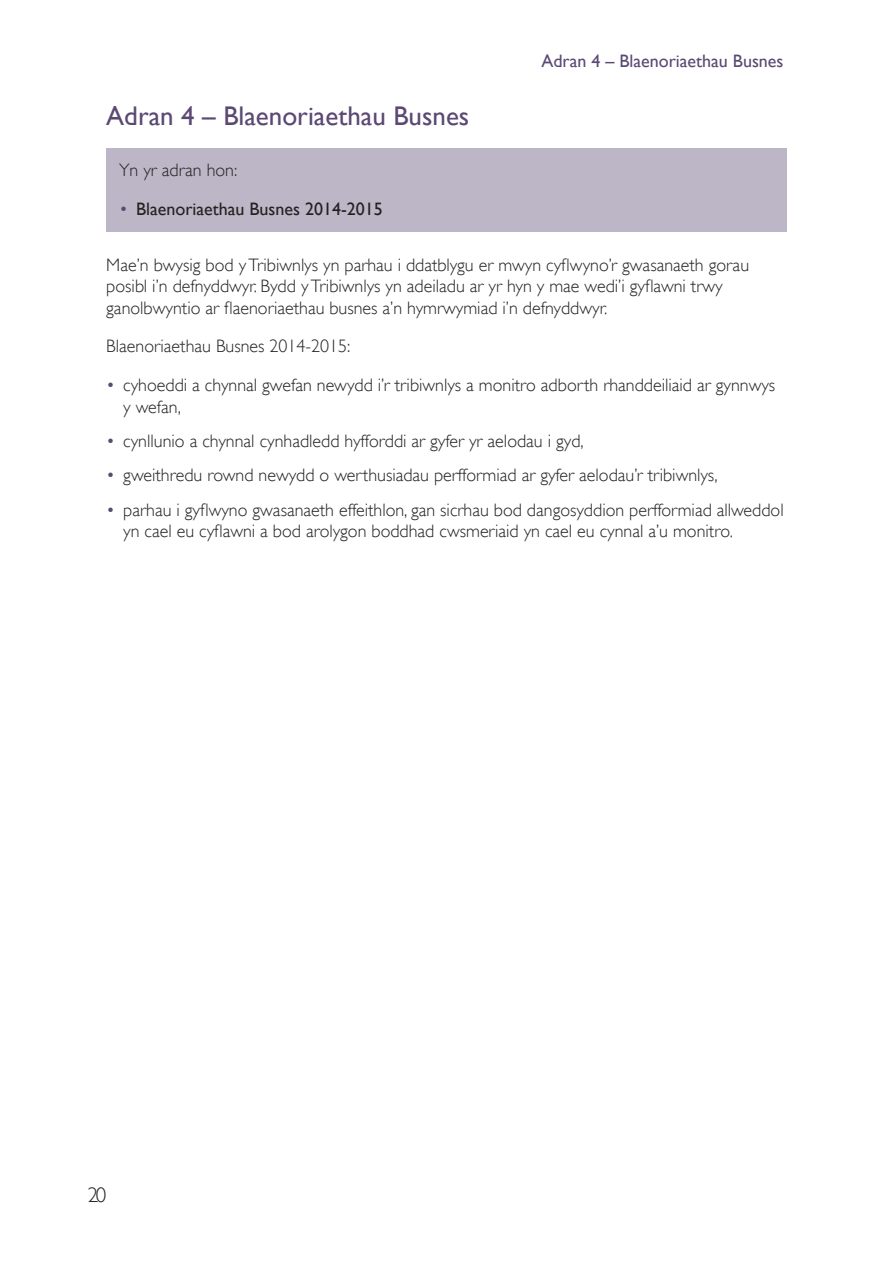
<style>
.page{position:relative;width:893px;height:1263px;background:#fff}
.page>*{position:absolute;margin:0;border:0;box-sizing:border-box;transform-origin:0 0}
.t1{font:27px "Gill Sans";color:#5b4973}
.t2{font:300 21px "Gill Sans";color:#222221}
.Body_TExt{font:300 18px/21.6px "Gill Sans";color:#222221}
.t3{font:18px "Gill Sans";color:#222221}
.t4{font:18px "Gill Sans";color:#5b4973}
.Body_text_-__In_this{font:300 18px "Gill Sans";color:#222221}
.s1{font-weight:300;color:#5b4973}
.s2{color:#5b4973}
</style>
<div class="page">
<div style="left:106px;top:148px;width:681px;height:84px;background:#bdb6c7"></div>
<h4 class="t1" style="left:106px;top:100px;width:365px">Adran 4 – Blaenoriaethau Busnes</h4>
<p class="Body_text_-__In_this" style="left:119px;top:160px;width:120px">Yn yr adran hon:</p>
<p class="t3" style="left:119px;top:198px;width:265px"><span class="s1">•</span> Blaenoriaethau Busnes 2014-2015</p>
<p class="t4" style="left:541px;top:50px;width:244px">Adran 4 – Blaenoriaethau Busnes</p>
<p class="Body_TExt" style="left:106px;top:254px;width:644px">Mae’n bwysig bod y Tribiwnlys yn parhau i ddatblygu er mwyn cyflwyno’r gwasanaeth gorau posibl i’n defnyddwyr. Bydd y Tribiwnlys yn adeiladu ar yr hyn y mae wedi’i gyflawni trwy ganolbwyntio ar flaenoriaethau busnes a’n hymrwymiad i’n defnyddwyr.</p>
<p class="Body_TExt" style="left:106px;top:336px;width:246px">Blaenoriaethau Busnes 2014-2015:</p>
<p class="Body_TExt" style="left:123px;top:374px;width:653px;text-indent:-17px"><span class="s2">•</span> cyhoeddi a chynnal gwefan newydd i’r tribiwnlys a monitro adborth rhanddeiliaid ar gynnwys y wefan,</p>
<p class="Body_TExt" style="left:106px;top:430px;width:479px"><span class="s2">•</span> cynllunio a chynnal cynhadledd hyfforddi ar gyfer yr aelodau i gyd,</p>
<p class="Body_TExt" style="left:106px;top:464px;width:613px"><span class="s2">•</span> gweithredu rownd newydd o werthusiadau perfformiad ar gyfer aelodau’r tribiwnlys,</p>
<p class="Body_TExt" style="left:123px;top:499px;width:662px;text-indent:-17px"><span class="s2">•</span> parhau i gyflwyno gwasanaeth effeithlon, gan sicrhau bod dangosyddion perfformiad allweddol yn cael eu cyflawni a bod arolygon boddhad cwsmeriaid yn cael eu cynnal a’u monitro.</p>
<p class="t2" style="left:88px;top:1182px;width:20px">20</p>
</div>
